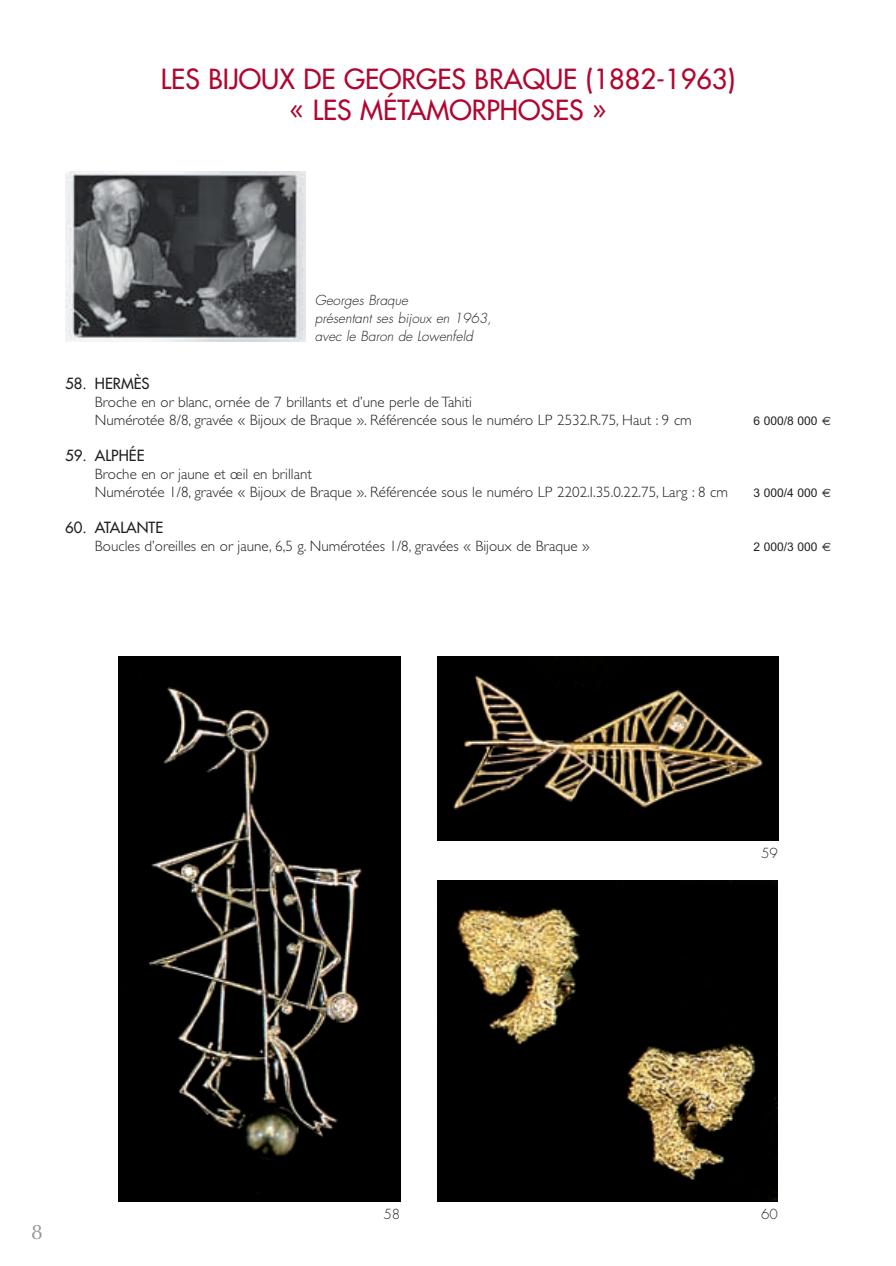
<style>
.page{position:relative;width:896px;height:1266px;background:#fff}
.page>*{position:absolute;margin:0;border:0;box-sizing:border-box;transform-origin:0 0}
.t1{font:27px/31.5px "Futura";color:#b00630;text-align:center}
.t2{font:21px "Optima";color:#939598}
.t3{font:300 15px/18px "Gill Sans";color:#231f20}
.t4{font:15px "Futura";color:#231f20}
.t5{font:italic 300 13.5px/17.7px "Futura";color:#231f20}
.t6{font:300 13.5px "Futura";color:#231f20}
.t7{font:12px "Arial";color:#231f20}
.s1{font-family:"Euro Sans"}
</style>
<div class="page">
<img style="left:65px;top:171px;width:240px;height:170px">
<img style="left:437px;top:656px;width:340px;height:184px">
<img style="left:118px;top:656px;width:282px;height:545px">
<img style="left:437px;top:880px;width:340px;height:321px">
<h1 class="t1" style="left:161px;top:65px;width:576px">LES BIJOUX DE GEORGES BRAQUE (1882-1963) « LES MÉTAMORPHOSES »</h1>
<p class="t5" style="left:315px;top:293px;width:181px">Georges Braque<br>présentant ses bijoux en 1963, avec le Baron de Lowenfeld</p>
<p class="t4" style="left:65px;top:376px;width:86px">58. HERMÈS</p>
<p class="t3" style="left:95px;top:394px;width:598px">Broche en or blanc, ornée de 7 brillants et d’une perle de Tahiti<br>Numérotée 8/8, gravée « Bijoux de Braque ». Référencée sous le numéro LP 2532.R.75, Haut : 9 cm</p>
<p class="t4" style="left:65px;top:448px;width:81px">59. ALPHÉE</p>
<p class="t3" style="left:95px;top:466px;width:634px">Broche en or jaune et œil en brillant<br>Numérotée 1/8, gravée « Bijoux de Braque ». Référencée sous le numéro LP 2202.I.35.0.22.75, Larg : 8 cm</p>
<p class="t7" style="left:753px;top:413px;width:79px">6 000/8 000 <span class="s1">€</span></p>
<p class="t7" style="left:753px;top:485px;width:79px">3 000/4 000 <span class="s1">€</span></p>
<p class="t4" style="left:65px;top:520px;width:100px">60. ATALANTE</p>
<p class="t3" style="left:95px;top:538px;width:496px">Boucles d’oreilles en or jaune, 6,5 g. Numérotées 1/8, gravées « Bijoux de Braque »</p>
<p class="t7" style="left:753px;top:539px;width:79px">2 000/3 000 <span class="s1">€</span></p>
<p class="t6" style="left:761px;top:847px;width:18px">59</p>
<h2 class="t2" style="left:31px;top:1219px;width:13px">8</h2>
<p class="t6" style="left:383px;top:1207px;width:18px">58</p>
<p class="t6" style="left:761px;top:1207px;width:18px">60</p>
</div>
